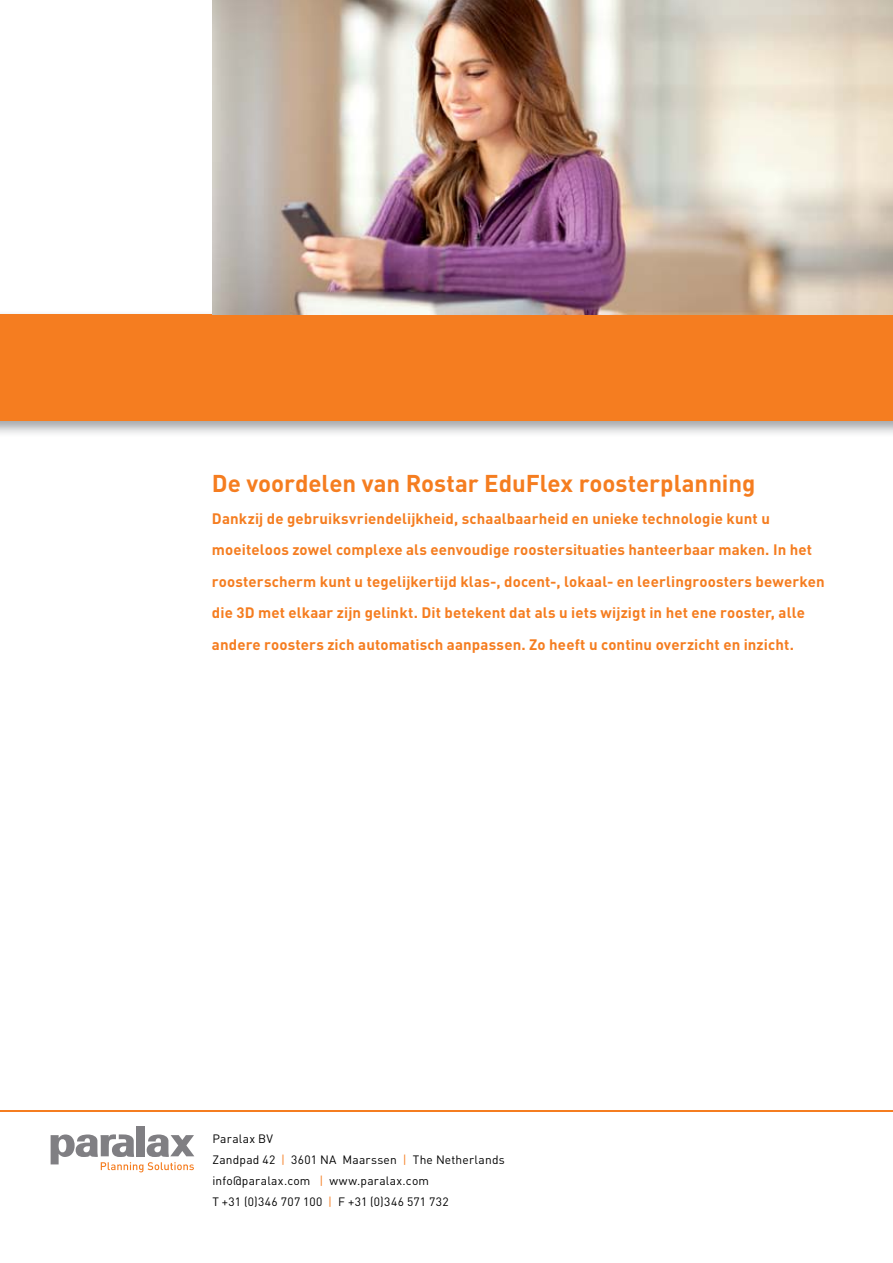
<style>
.page{position:relative;width:893px;height:1263px;background:#fff}
.page>*{position:absolute;margin:0;border:0;box-sizing:border-box;transform-origin:0 0}
.t1{font:700 24px "DIN";letter-spacing:-.005em;color:#f57d20}
.t2{font:700 15px/31.5px "DIN";letter-spacing:.01em;color:#f57d20}
.t3{font:12px/21px "DIN";letter-spacing:.025em;color:#000}
.s1{color:#f57d20}
</style>
<div class="page">
<hr style="left:0;top:1110px;width:893px;height:2px;background:#f57d20">
<div style="left:136px;top:1126px;width:8px;height:30px;background:#807f83"></div>
<svg style="left:51px;top:1134px;width:143px;height:38px"></svg>
<img style="left:0;top:311px;width:893px;height:123px">
<div style="left:0;top:315px;width:893px;height:106px;background:#f57d20"></div>
<img style="left:213px;top:0;width:680px;height:315px">
<h1 class="t1" style="left:212px;top:468px;width:545px">De voordelen van Rostar EduFlex roosterplanning</h1>
<p class="t2" style="left:212px;top:502px;width:614px">Dankzij de gebruiksvriendelijkheid, schaalbaarheid en unieke technologie kunt u moeiteloos zowel complexe als eenvoudige roostersituaties hanteerbaar maken. In het roosterscherm kunt u tegelijkertijd klas-, docent-, lokaal- en leerlingroosters bewerken die 3D met elkaar zijn gelinkt. Dit betekent dat als u iets wijzigt in het ene rooster, alle andere roosters zich automatisch aanpassen. Zo heeft u continu overzicht en inzicht.</p>
<p class="t3" style="left:212px;top:1128px;width:294px">Paralax BV<br>Zandpad 42 <span class="s1">|</span> 3601 NA Maarssen <span class="s1">|</span> The Netherlands info@paralax.com <span class="s1">|</span> www.paralax.com<br>T +31 (0)346 707 100 <span class="s1">|</span> F +31 (0)346 571 732</p>
</div>
